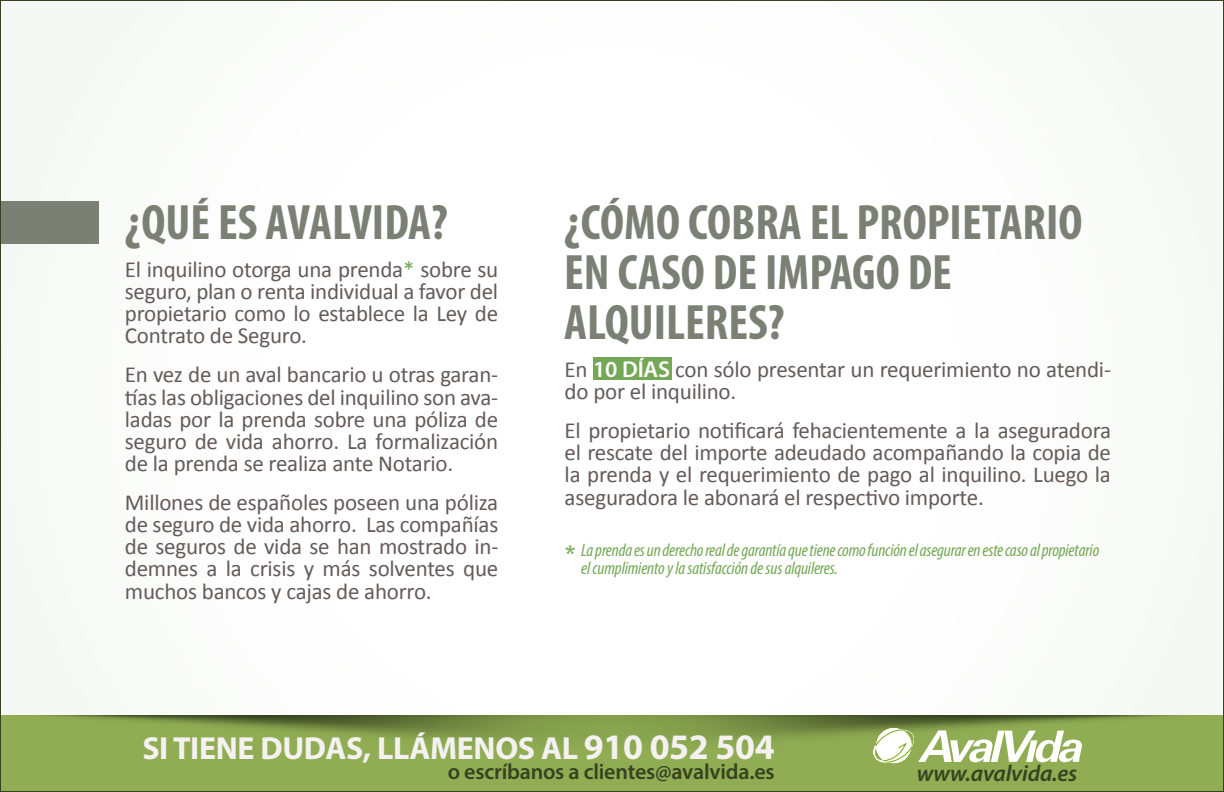
<style>
.page{position:relative;width:1224px;height:792px;background:#fff}
.page>*{position:absolute;margin:0;border:0;box-sizing:border-box;transform-origin:0 0}
.t1{font:700 condensed 50px/50px "Myriad Pro";color:#7b8075}
.t2{font:700 32px "Myriad Pro";letter-spacing:-.01em;color:#f4f1f1}
.t3{font:26px "Trade Gothic LT Std Bd Cn 20";color:#75a856}
.t4{font:23px/22px "Calibri";letter-spacing:-.01em;color:#655c59;text-align:justify}
.t5{font:italic 600 23px "Myriad Pro";letter-spacing:-.01em;color:#364220}
.t6{font:600 22px "Myriad Pro";letter-spacing:-.01em;color:#364220}
.t7{font:italic condensed 18px/18px "Myriad Pro";letter-spacing:-.01em;color:#75a856}
.s1{color:#75a856}
.s2{font-family:"Myriad Pro";font-weight:600;color:#fff}
.s3{font-size:36px}
</style>
<div class="page">
<div style="left:593px;top:357px;width:79px;height:23px;background:#75a856"></div>
<div style="left:0;top:201px;width:99px;height:43px;background:#7b8075"></div>
<div style="left:0;top:715px;width:1224px;height:77px;background:#90ad53"></div>
<img style="left:44px;top:715px;width:1134px;height:25px">
<div style="left:876px;top:728px;width:36px;height:36px;background:#fff;border-radius:50%"></div>
<svg style="left:873px;top:729px;width:209px;height:35px"></svg>
<h1 class="t1" style="left:125px;top:197px;width:324px">¿QUÉ ES AVALVIDA?</h1>
<p class="t4" style="left:125px;top:258px;width:375px">El inquilino otorga una prenda<span class="s1">*</span> sobre su seguro, plan o renta individual a favor del propietario como lo establece la Ley de Contrato de Seguro.</p>
<p class="t4" style="left:125px;top:363px;width:375px">En vez de un aval bancario u otras garan&shy;tías las obligaciones del inquilino son ava&shy;ladas por la prenda sobre una póliza de seguro de vida ahorro. La formalización de la prenda se realiza ante Notario.</p>
<p class="t4" style="left:125px;top:490px;width:375px">Millones de españoles poseen una póliza de seguro de vida ahorro. Las compañías de seguros de vida se han mostrado in&shy;demnes a la crisis y más solventes que muchos bancos y cajas de ahorro.</p>
<h1 class="t1" style="left:564px;top:197px;width:520px">¿CÓMO COBRA EL PROPIETARIO<br>EN CASO DE IMPAGO DE<br>ALQUILERES?</h1>
<p class="t4" style="left:565px;top:358px;width:548px">En <span class="s2">10 DÍAS</span> con sólo presentar un requerimiento no atendi&shy;do por el inquilino.</p>
<p class="t4" style="left:565px;top:418px;width:548px">El propietario notificará fehacientemente a la aseguradora el rescate del importe adeudado acompañando la copia de la prenda y el requerimiento de pago al inquilino. Luego la aseguradora le abonará el respectivo importe.</p>
<p class="t7" style="left:581px;top:541px;width:520px">La prenda es un derecho real de garantía que tiene como función el asegurar en este caso al propietario el cumplimiento y la satisfacción de sus alquileres.</p>
<p class="t3" style="left:565px;top:539px;width:13px">*</p>
<h2 class="t2" style="left:142px;top:727px;width:634px">SI TIENE DUDAS, LLÁMENOS AL <span class="s3">910 052 504</span></h2>
<p class="t6" style="left:448px;top:757px;width:328px">o escríbanos a clientes@avalvida.es</p>
<p class="t5" style="left:917px;top:758px;width:162px">www.avalvida.es</p>
</div>
